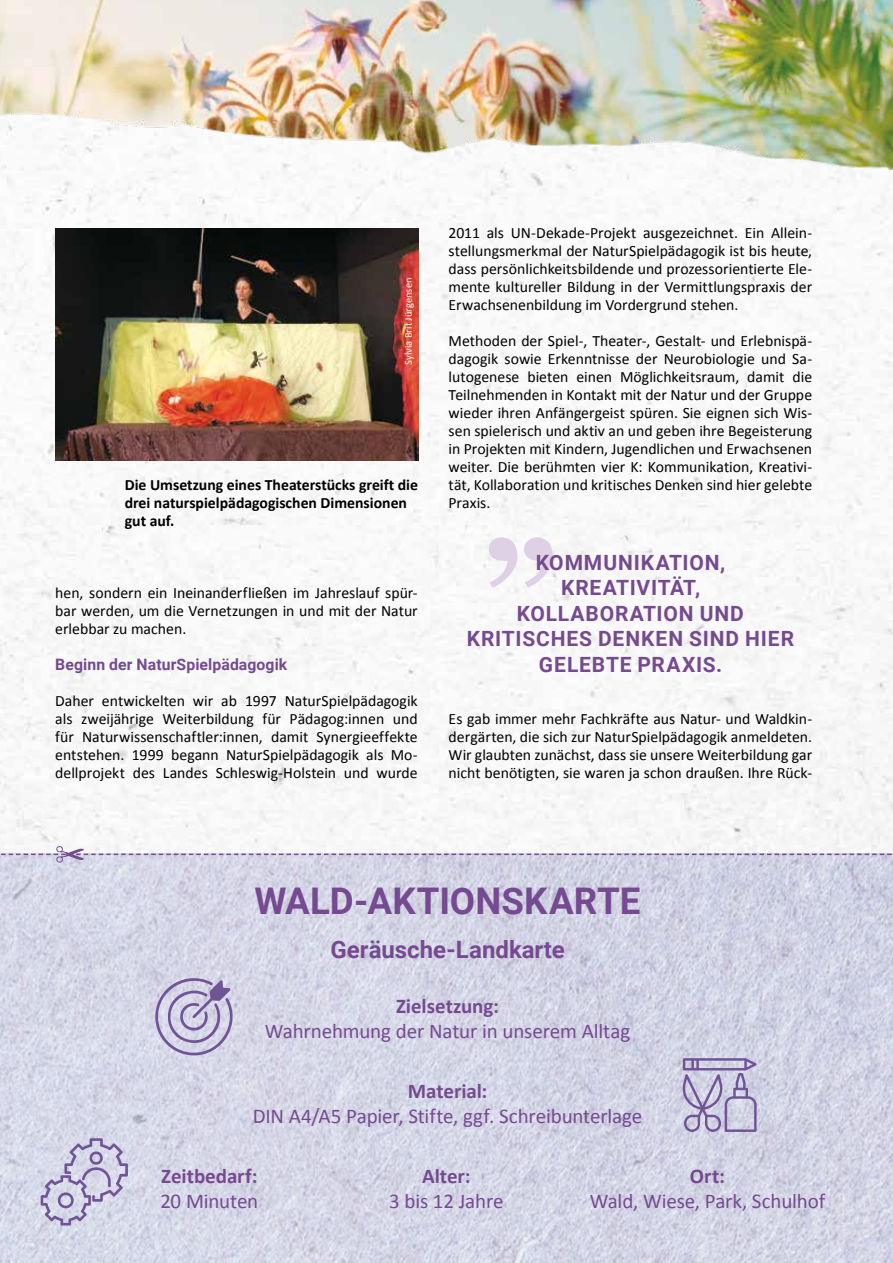
<style>
.page{position:relative;width:893px;height:1263px;background:#fff}
.page>*{position:absolute;margin:0;border:0;box-sizing:border-box;transform-origin:0 0}
.t1{font:700 36.75px "Roboto";color:#754a90}
.t2{font:700 24px "Roboto";color:#754a90}
.t3{font:21px "Calibri";letter-spacing:-.01em;color:#754a90}
.t4{font:700 21px/25.5px "Roboto";letter-spacing:.04em;color:#754a90;text-align:center}
.t5{font:700 21px "Calibri";letter-spacing:-.005em;color:#754a90}
.t6{font:15.75px/18px "Calibri";color:#000;text-align:justify}
.t7{font:700 15.75px/18px "Calibri";color:#000}
.t8{font:700 15.75px "Roboto";letter-spacing:.005em;color:#754a90}
.t9{font:10.5px "Calibri";color:#fff}
</style>
<div class="page">
<img style="left:0;top:172px;width:893px;height:681px">
<img style="left:0;top:0;width:893px;height:172px">
<img style="left:0;top:853px;width:893px;height:410px">
<img style="left:55px;top:229px;width:364px;height:231px">
<svg style="left:1px;top:846px;width:892px;height:17px"></svg>
<svg style="left:489px;top:537px;width:64px;height:51px"></svg>
<svg style="left:41px;top:1138px;width:87px;height:87px;background:#c4c1da"></svg>
<svg style="left:155px;top:972px;width:87px;height:84px;background:#c1bcd6"></svg>
<svg style="left:682px;top:1058px;width:75px;height:74px;background:#b7b0ce"></svg>
<p class="t9" style="left:402px;top:365px;width:88px;rotate:-90deg">Sylvia Brit Jürgensen</p>
<p class="t7" style="left:125px;top:475px;width:295px">Die Umsetzung eines Theaterstücks greift die drei naturspielpädagogischen Dimensionen gut auf.</p>
<p class="t6" style="left:55px;top:583px;width:364px">hen, sondern ein Ineinanderfließen im Jahreslauf spür&shy;bar werden, um die Vernetzungen in und mit der Natur erlebbar zu machen.</p>
<p class="t8" style="left:55px;top:653px;width:234px">Beginn der NaturSpielpädagogik</p>
<p class="t6" style="left:55px;top:691px;width:364px">Daher entwickelten wir ab 1997 NaturSpielpädagogik als zweijährige Weiterbildung für Pädagog:innen und für Naturwissenschaftler:innen, damit Synergieeffekte entstehen. 1999 begann NaturSpielpädagogik als Mo&shy;dellprojekt des Landes Schleswig-Holstein und wurde</p>
<p class="t6" style="left:449px;top:223px;width:365px">2011 als UN-Dekade-Projekt ausgezeichnet. Ein Allein&shy;stellungsmerkmal der NaturSpielpädagogik ist bis heute, dass persönlichkeitsbildende und prozessorientierte Ele&shy;mente kultureller Bildung in der Vermittlungspraxis der Erwachsenenbildung im Vordergrund stehen.</p>
<p class="t6" style="left:449px;top:331px;width:365px">Methoden der Spiel-, Theater-, Gestalt- und Erlebnispä&shy;dagogik sowie Erkenntnisse der Neurobiologie und Sa&shy;lutogenese bieten einen Möglichkeitsraum, damit die Teilnehmenden in Kontakt mit der Natur und der Gruppe wieder ihren Anfängergeist spüren. Sie eignen sich Wis&shy;sen spielerisch und aktiv an und geben ihre Begeisterung in Projekten mit Kindern, Jugendlichen und Erwachsenen weiter. Die berühmten vier K: Kommunikation, Kreativi&shy;tät, Kollaboration und kritisches Denken sind hier gelebte Praxis.</p>
<h3 class="t4" style="left:467px;top:549px;width:329px">KOMMUNIKATION,<br>KREATIVITÄT,<br>KOLLABORATION UND<br>KRITISCHES DENKEN SIND HIER<br>GELEBTE PRAXIS.</h3>
<p class="t6" style="left:449px;top:709px;width:365px">Es gab immer mehr Fachkräfte aus Natur- und Waldkin&shy;dergärten, die sich zur NaturSpielpädagogik anmeldeten.<br>Wir glaubten zunächst, dass sie unsere Weiterbildung gar nicht benötigten, sie waren ja schon draußen. Ihre Rück-</p>
<h1 class="t1" style="left:255px;top:875px;width:388px">WALD-AKTIONSKARTE</h1>
<h2 class="t2" style="left:330px;top:932px;width:236px">Geräusche-Landkarte</h2>
<h3 class="t5" style="left:396px;top:992px;width:105px">Zielsetzung:</h3>
<h3 class="t3" style="left:265px;top:1018px;width:367px">Wahrnehmung der Natur in unserem Alltag</h3>
<h3 class="t5" style="left:408px;top:1077px;width:81px">Material:</h3>
<h3 class="t3" style="left:253px;top:1103px;width:391px">DIN A4/A5 Papier, Stifte, ggf. Schreibunterlage</h3>
<h3 class="t5" style="left:161px;top:1162px;width:98px">Zeitbedarf:</h3>
<h3 class="t5" style="left:422px;top:1162px;width:50px">Alter:</h3>
<h3 class="t5" style="left:690px;top:1162px;width:36px">Ort:</h3>
<h3 class="t3" style="left:160px;top:1188px;width:99px">20 Minuten</h3>
<h3 class="t3" style="left:389px;top:1188px;width:116px">3 bis 12 Jahre</h3>
<h3 class="t3" style="left:590px;top:1188px;width:237px">Wald, Wiese, Park, Schulhof</h3>
</div>
